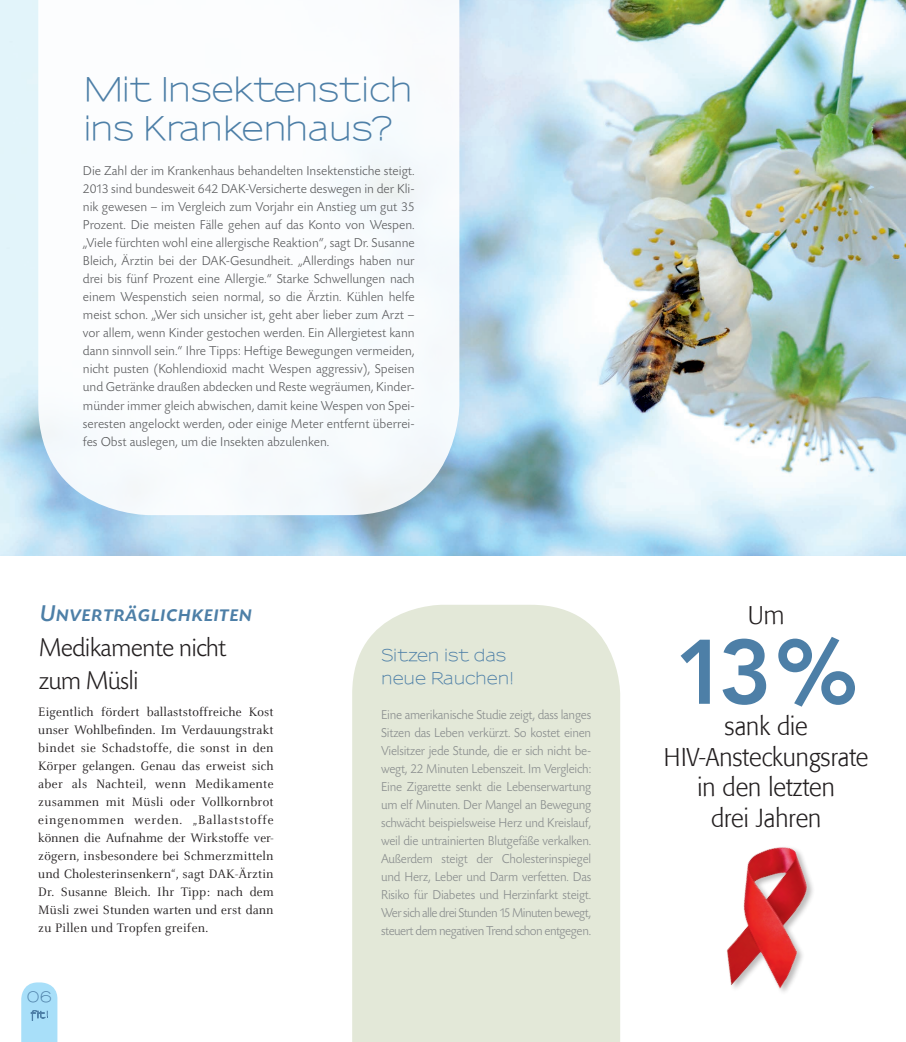
<style>
.page{position:relative;width:906px;height:1042px;background:#fff}
.page>*{position:absolute;margin:0;border:0;box-sizing:border-box;transform-origin:0 0}
.t1{font:800 90.45px "Avenir";color:#4d7fa7}
.t2{font:600 33px/39.6px "Sansumi";letter-spacing:-.01em;color:#4d7fa7}
.t3{font:300 27px/32.4px "Today SBOP";letter-spacing:-.03em;color:#231f20}
.t4{font:300 25.5px/30.6px "Formata";color:#231f20;text-align:center;scale:.95 1}
.t5{font:24px "Today SBOP Medium Italic SC";letter-spacing:.01em;color:#4d7fa7}
.t6{font:600 16.5px/22.6px "Sansumi";color:#4d7fa7}
.t7{font:600 15px "Sansumi";color:#4d7fa7}
.t8{font:300 13.5px/18px "Today SBOP";color:#57585a;text-align:justify}
.t9{font:300 13.5px/18px "Today SBOP";letter-spacing:-.04em;color:#868a8b;text-align:justify;scale:.96 1}
.t10{font:13.5px/18px "Celeste";letter-spacing:.01em;color:#231f20;text-align:justify}
</style>
<div class="page">
<img style="left:0;top:0;width:906px;height:555px">
<div style="left:352px;top:605px;width:268px;height:437px;background:#e3e8d8"></div>
<svg style="left:38px;top:0;width:421px;height:515px"></svg>
<img style="left:726px;top:847px;width:87px;height:145px">
<svg style="left:21px;top:982px;width:36px;height:60px"></svg>
<h2 class="t2" style="left:83px;top:72px;width:331px">Mit Insektenstich ins Krankenhaus?</h2>
<p class="t8" style="left:83px;top:163px;width:333px">Die Zahl der im Krankenhaus behandelten Insektenstiche steigt.<br>2013 sind bundesweit 642 DAK-Versicherte deswegen in der Kli&shy;nik gewesen – im Vergleich zum Vorjahr ein Anstieg um gut 35<br>Prozent. Die meisten Fälle gehen auf das Konto von Wespen. „Viele fürchten wohl eine allergische Reaktion“, sagt Dr. Susanne Bleich, Ärztin bei der DAK-Gesundheit. „Allerdings haben nur drei bis fünf Prozent eine Allergie.“ Starke Schwellungen nach einem Wespenstich seien normal, so die Ärztin. Kühlen helfe meist schon. „Wer sich unsicher ist, geht aber lieber zum Arzt – vor allem, wenn Kinder gestochen werden. Ein Allergietest kann dann sinnvoll sein.“ Ihre Tipps: Heftige Bewegungen vermeiden, nicht pusten (Kohlendioxid macht Wespen aggressiv), Speisen und Getränke draußen abdecken und Reste wegräumen, Kinder&shy;münder immer gleich abwischen, damit keine Wespen von Spei&shy;seresten angelockt werden, oder einige Meter entfernt überrei&shy;fes Obst auslegen, um die Insekten abzulenken.</p>
<h3 class="t5" style="left:40px;top:600px;width:214px">Unverträglichkeiten</h3>
<h3 class="t3" style="left:39px;top:632px;width:189px">Medikamente nicht zum Müsli</h3>
<p class="t10" style="left:38px;top:702px;width:237px">Eigentlich fördert ballaststoffreiche Kost unser Wohlbefinden. Im Verdauungstrakt bindet sie Schadstoffe, die sonst in den Körper gelangen. Genau das erweist sich aber als Nachteil, wenn Medikamente zusammen mit Müsli oder Vollkornbrot eingenommen werden. „Ballaststoffe können die Aufnahme der Wirkstoffe ver&shy;zögern, insbesondere bei Schmerzmitteln und Cholesterinsenkern“, sagt DAK-Ärztin Dr. Susanne Bleich. Ihr Tipp: nach dem Müsli zwei Stunden warten und erst dann zu Pillen und Tropfen greifen.</p>
<p class="t7" style="left:27px;top:989px;width:27px">06</p>
<p class="t6" style="left:381px;top:645px;width:135px">Sitzen ist das neue Rauchen!</p>
<p class="t9" style="left:381px;top:706px;width:220px">Eine amerikanische Studie zeigt, dass langes Sitzen das Leben verkürzt. So kostet einen Vielsitzer jede Stunde, die er sich nicht be&shy;wegt, 22 Minuten Lebenszeit. Im Vergleich:<br>Eine Zigarette senkt die Lebenserwartung um elf Minuten. Der Mangel an Bewegung schwächt beispielsweise Herz und Kreislauf, weil die untrainierten Blutgefäße verkalken.<br>Außerdem steigt der Cholesterinspiegel und Herz, Leber und Darm verfetten. Das Risiko für Diabetes und Herzinfarkt steigt.<br>Wer sich alle drei Stunden 15 Minuten bewegt, steuert dem negativen Trend schon entgegen.</p>
<h3 class="t4" style="left:748px;top:600px;width:40px">Um</h3>
<h1 class="t1" style="left:674px;top:602px;width:184px">13%</h1>
<h3 class="t4" style="left:664px;top:711px;width:217px">sank die<br>HIV-Ansteckungsrate in den letzten<br>drei Jahren</h3>
</div>
